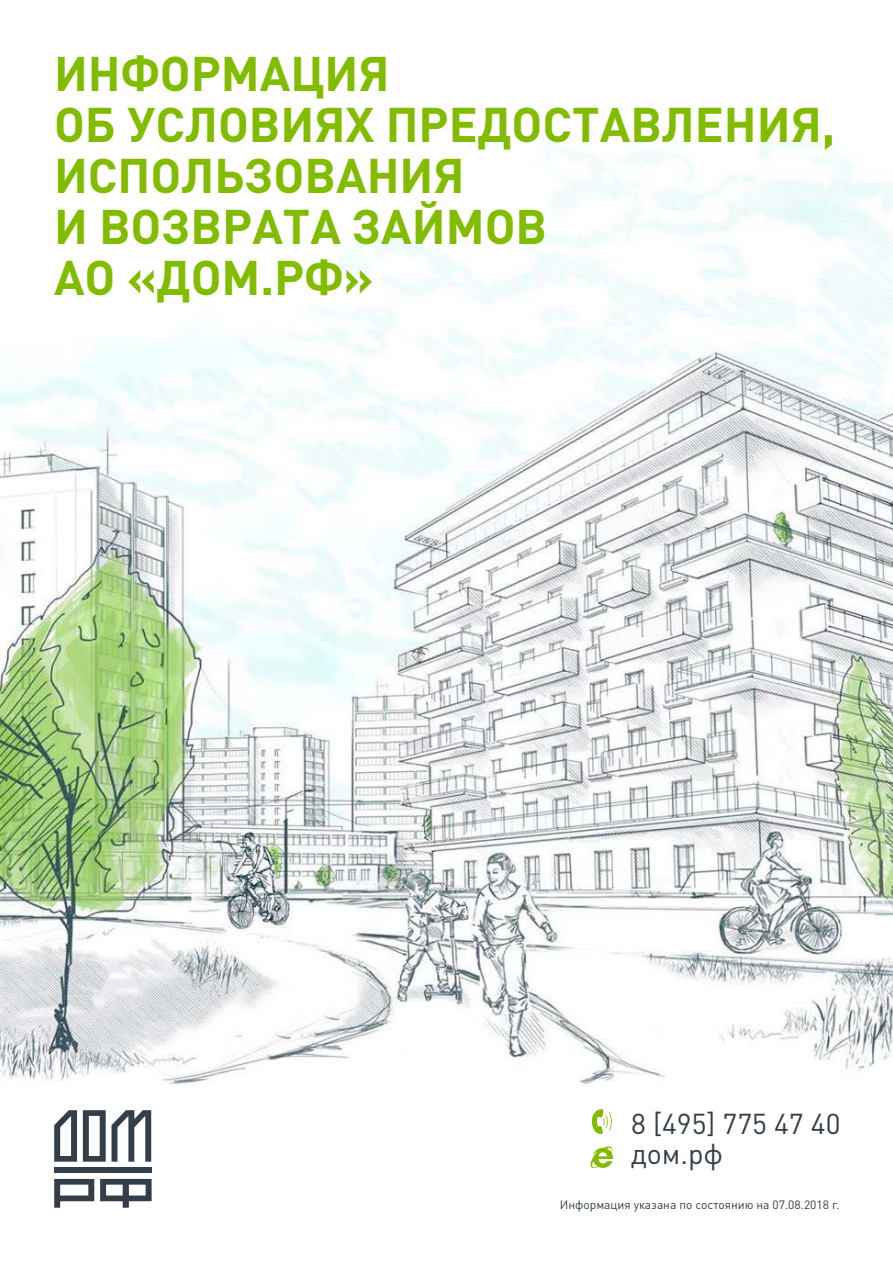
<style>
.page{position:relative;width:893px;height:1263px;background:#fff}
.page>*{position:absolute;margin:0;border:0;box-sizing:border-box;transform-origin:0 0}
.t1{font:700 48px/51px "DIN Pro";color:#82bc00}
.t2{font:28.35px/30px "DIN Pro";color:#333e48}
.t3{font:12px "DIN Pro";color:#333e48}
</style>
<div class="page">
<img style="left:0;top:140px;width:893px;height:945px">
<svg style="left:591px;top:1109px;width:21px;height:25px"></svg>
<svg style="left:591px;top:1146px;width:22px;height:22px"></svg>
<svg style="left:83px;top:1110px;width:23px;height:52px"></svg>
<div style="left:54px;top:1167px;width:98px;height:6px;background:#333e48"></div>
<svg style="left:54px;top:1179px;width:40px;height:29px"></svg>
<svg style="left:112px;top:1110px;width:39px;height:52px"></svg>
<svg style="left:100px;top:1179px;width:52px;height:29px"></svg>
<svg style="left:54px;top:1110px;width:23px;height:52px"></svg>
<p class="t1" style="left:54px;top:42px;width:783px">Информация<br>об условиях предоставления, использования<br>и возврата займов<br>АО «ДОМ</p>
<p class="t1" style="left:260px;top:246px;width:115px">.РФ»</p>
<p class="t2" style="left:631px;top:1106px;width:211px">8 [495] 775 47 40 дом.рф</p>
<p class="t3" style="left:560px;top:1195px;width:281px">Информация указана по состоянию на 07.08.2018 г.</p>
</div>
